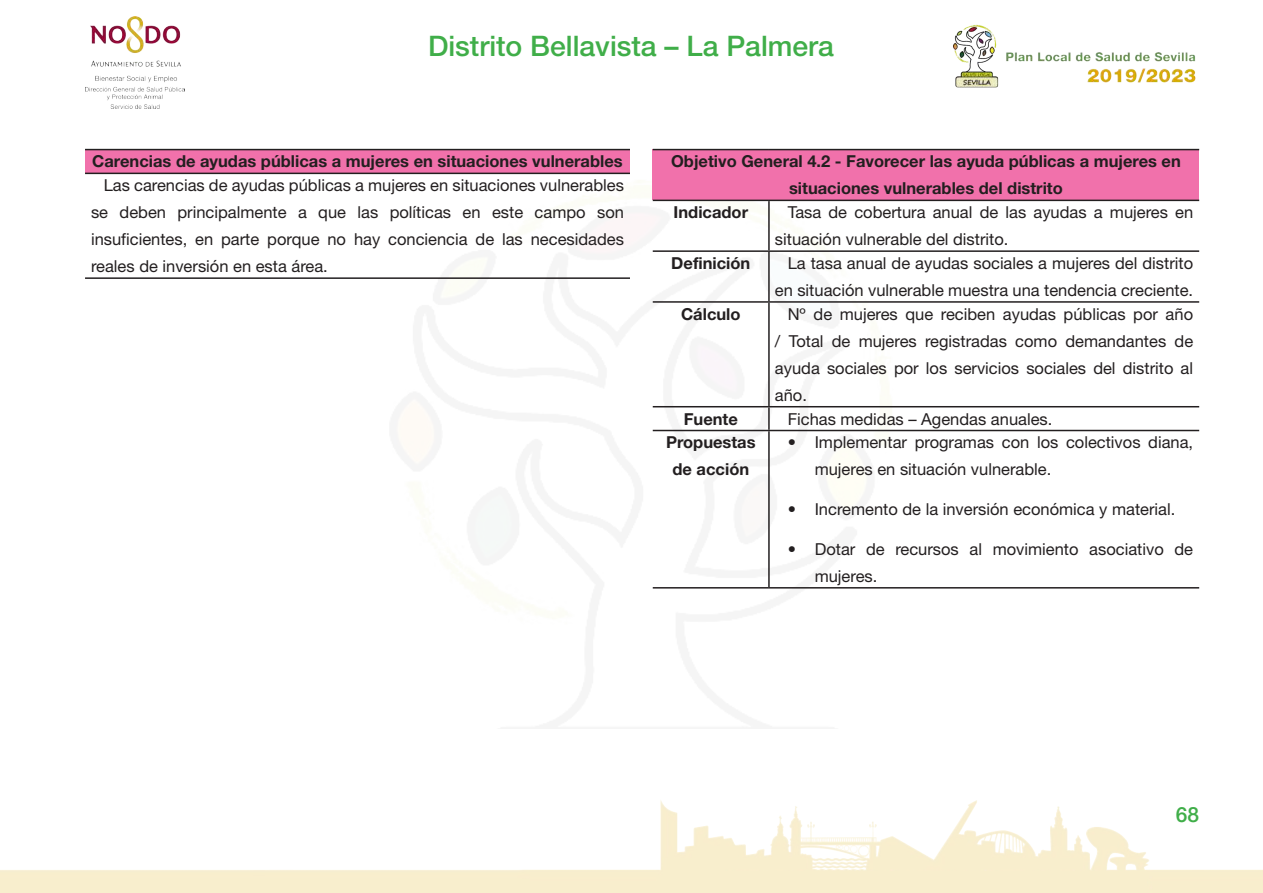
<style>
.page{position:relative;width:1263px;height:893px;background:#fff}
.page>*{position:absolute;margin:0;border:0;box-sizing:border-box;transform-origin:0 0}
.t1{font:500 28.35px "Helvetica Neue LT Std";color:#40ae49}
.t2{font:500 21px "Helvetica Neue LT Std";color:#40ae49}
.t3{font:16.5px/27px "Helvetica Neue LT Std";color:#231f20}
.t4{font:700 16.5px/27px "Helvetica Neue LT Std";color:#231f20;text-align:center}
</style>
<div class="page">
<img style="left:953px;top:24px;width:243px;height:64px">
<img style="left:85px;top:16px;width:100px;height:92px">
<img style="left:0;top:800px;width:1263px;height:93px">
<div style="left:722px;top:871px;width:424px;height:22px;background:#f8eecd"></div>
<div style="left:653px;top:150px;width:546px;height:50px;background:#f171ab"></div>
<hr style="left:653px;top:149px;width:116px;height:1px;background:#231f20">
<hr style="left:769px;top:149px;width:430px;height:1px;background:#231f20">
<hr style="left:653px;top:200px;width:116px;height:1px;background:#231f20">
<hr style="left:768px;top:201px;width:2px;height:49px;background:#231f20">
<hr style="left:769px;top:200px;width:430px;height:1px;background:#231f20">
<hr style="left:653px;top:250px;width:116px;height:2px;background:#231f20">
<hr style="left:768px;top:252px;width:2px;height:49px;background:#231f20">
<hr style="left:769px;top:250px;width:430px;height:2px;background:#231f20">
<hr style="left:653px;top:301px;width:116px;height:2px;background:#231f20">
<hr style="left:768px;top:303px;width:2px;height:103px;background:#231f20">
<hr style="left:769px;top:301px;width:430px;height:2px;background:#231f20">
<hr style="left:653px;top:406px;width:116px;height:1px;background:#231f20">
<hr style="left:768px;top:407px;width:2px;height:23px;background:#231f20">
<hr style="left:769px;top:406px;width:430px;height:1px;background:#231f20">
<hr style="left:653px;top:430px;width:116px;height:1px;background:#231f20">
<hr style="left:653px;top:587px;width:116px;height:2px;background:#231f20">
<hr style="left:768px;top:431px;width:2px;height:156px;background:#231f20">
<hr style="left:769px;top:430px;width:430px;height:1px;background:#231f20">
<hr style="left:769px;top:587px;width:430px;height:2px;background:#231f20">
<div style="left:85px;top:150px;width:545px;height:23px;background:#f171ab"></div>
<hr style="left:85px;top:149px;width:545px;height:1px;background:#231f20">
<hr style="left:85px;top:173px;width:545px;height:1px;background:#231f20">
<hr style="left:85px;top:277px;width:545px;height:2px;background:#231f20">
<h1 class="t1" style="left:428px;top:29px;width:407px">Distrito Bellavista – La Palmera</h1>
<p class="t4" style="left:92px;top:148px;width:532px">Carencias de ayudas públicas a mujeres en situaciones vulnerables</p>
<p class="t3" style="left:91px;top:172px;width:534px;text-align:justify;text-indent:13px">Las carencias de ayudas públicas a mujeres en situaciones vulnerables se deben principalmente a que las políticas en este campo son insuficientes, en parte porque no hay conciencia de las necesidades reales de inversión en esta área.</p>
<p class="t4" style="left:671px;top:148px;width:511px">Objetivo General 4.2 - Favorecer las ayuda públicas a mujeres en situaciones vulnerables del distrito</p>
<p class="t4" style="left:674px;top:198px;width:76px">Indicador</p>
<p class="t3" style="left:775px;top:199px;width:420px;text-indent:13px">Tasa de cobertura anual de las ayudas a mujeres en situación vulnerable del distrito.</p>
<p class="t4" style="left:671px;top:249px;width:81px">Definición</p>
<p class="t3" style="left:775px;top:249px;width:420px;text-align:right">La tasa anual de ayudas sociales a mujeres del distrito en situación vulnerable muestra una tendencia creciente.</p>
<p class="t4" style="left:681px;top:300px;width:61px">Cálculo</p>
<p class="t3" style="left:775px;top:300px;width:420px;text-align:justify;text-indent:13px">Nº de mujeres que reciben ayudas públicas por año / Total de mujeres registradas como demandantes de ayuda sociales por los servicios sociales del distrito al año.</p>
<p class="t4" style="left:684px;top:405px;width:56px">Fuente</p>
<p class="t3" style="left:788px;top:405px;width:266px">Fichas medidas – Agendas anuales.</p>
<p class="t4" style="left:666px;top:429px;width:91px">Propuestas de acción</p>
<p class="t3" style="left:815px;top:429px;width:380px;text-indent:-27px">• Implementar programas con los colectivos diana, mujeres en situación vulnerable.</p>
<p class="t3" style="left:788px;top:495px;width:389px">• Incremento de la inversión económica y material.</p>
<p class="t3" style="left:815px;top:535px;width:380px;text-indent:-27px">• Dotar de recursos al movimiento asociativo de mujeres.</p>
<p class="t2" style="left:1176px;top:802px;width:25px">68</p>
</div>
